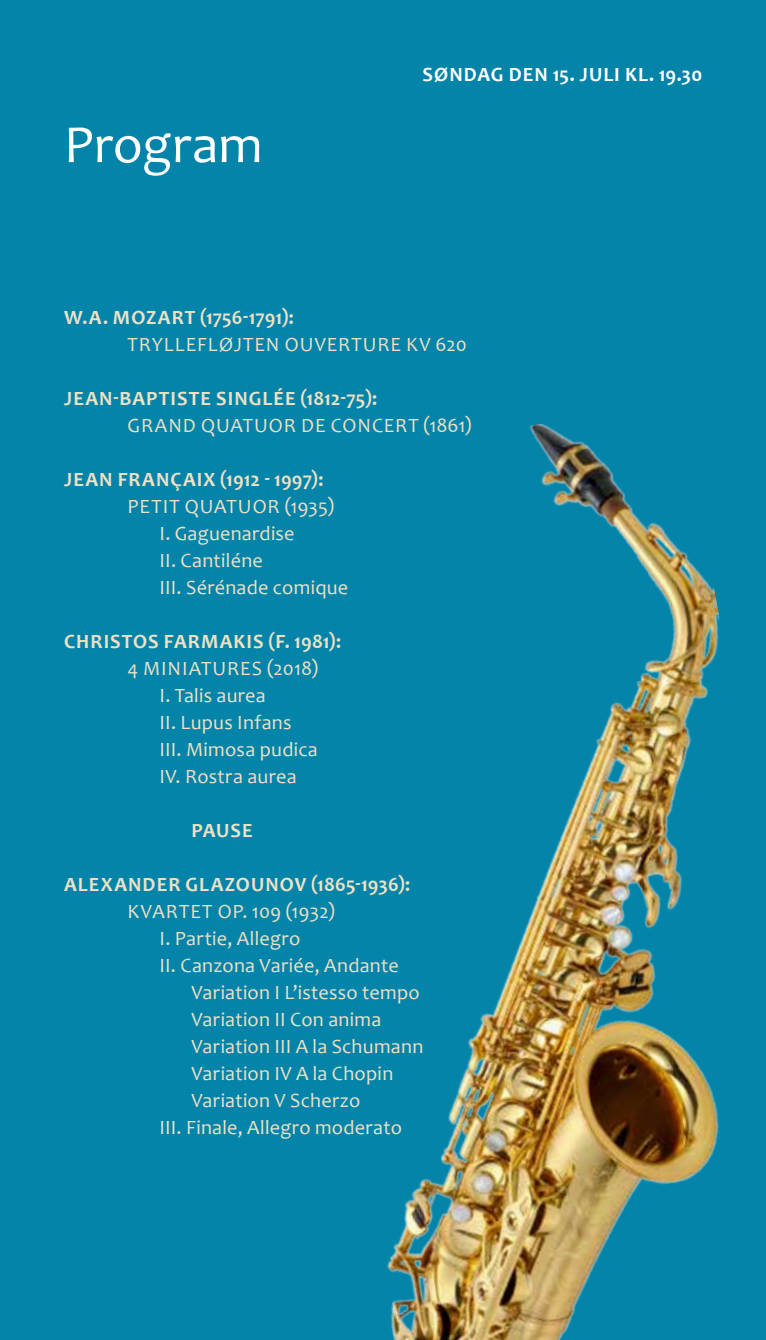
<style>
.page{position:relative;width:766px;height:1340px;background:#fff}
.page>*{position:absolute;margin:0;border:0;box-sizing:border-box;transform-origin:0 0}
.t1{font:54px "Candara";color:#fff}
.t2{font:20.25px/27px "Candara";letter-spacing:.01em;color:#f0e2c4}
.t3{font:700 20.25px "Candara";letter-spacing:.05em;color:#f0e2c4}
.t4{font:20.25px "Candara";letter-spacing:.045em;color:#f0e2c4}
.t5{font:20.25px "Candara";letter-spacing:.04em;color:#f0e2c4}
.t6{font:700 20.25px "Candara";letter-spacing:.05em;color:#fff}
.t7{font:700 20.25px "Candara";letter-spacing:.005em;color:#f0e2c4}
</style>
<div class="page">
<div style="left:0;top:0;width:765px;height:1339px;background:#0584aa"></div>
<img style="left:180px;top:398px;width:585px;height:941px">
<h1 class="t1" style="left:64px;top:111px;width:200px">Program</h1>
<p class="t6" style="left:422px;top:62px;width:281px">SØNDAG DEN 15. JULI KL. 19.30</p>
<p class="t7" style="left:64px;top:305px;width:231px">W.A. MOZART (1756-1791):</p>
<p class="t4" style="left:128px;top:332px;width:340px">TRYLLEFLØJTEN OUVERTURE KV 620</p>
<p class="t3" style="left:64px;top:386px;width:314px">JEAN-BAPTISTE SINGLÉE (1812-75):</p>
<p class="t5" style="left:128px;top:413px;width:345px">GRAND QUATUOR DE CONCERT (1861)</p>
<p class="t3" style="left:64px;top:467px;width:261px">JEAN FRANÇAIX (1912 - 1997):</p>
<p class="t2" style="left:159px;top:493px;width:190px;text-indent:-32px">PETIT QUATUOR (1935)<br>I. Gaguenardise<br>II. Cantiléne<br>III. Sérénade comique</p>
<p class="t3" style="left:64px;top:629px;width:278px">CHRISTOS FARMAKIS (F. 1981):</p>
<p class="t2" style="left:159px;top:655px;width:160px;text-indent:-32px">4 MINIATURES (2018)<br>I. Talis aurea<br>II. Lupus Infans<br>III. Mimosa pudica<br>IV. Rostra aurea</p>
<p class="t3" style="left:191px;top:818px;width:63px">PAUSE</p>
<p class="t3" style="left:64px;top:872px;width:347px">ALEXANDER GLAZOUNOV (1865-1936):</p>
<p class="t2" style="left:128px;top:898px;width:209px">KVARTET OP. 109 (1932)</p>
<p class="t2" style="left:159px;top:925px;width:142px">I. Partie, Allegro</p>
<p class="t2" style="left:159px;top:952px;width:241px">II. Canzona Variée, Andante</p>
<p class="t2" style="left:191px;top:979px;width:230px">Variation I L’istesso tempo</p>
<p class="t2" style="left:191px;top:1006px;width:191px">Variation II Con anima</p>
<p class="t2" style="left:191px;top:1033px;width:233px">Variation III A la Schumann</p>
<p class="t2" style="left:191px;top:1060px;width:203px">Variation IV A la Chopin</p>
<p class="t2" style="left:191px;top:1087px;width:170px">Variation V Scherzo</p>
<p class="t2" style="left:159px;top:1114px;width:244px">III. Finale, Allegro moderato</p>
</div>
